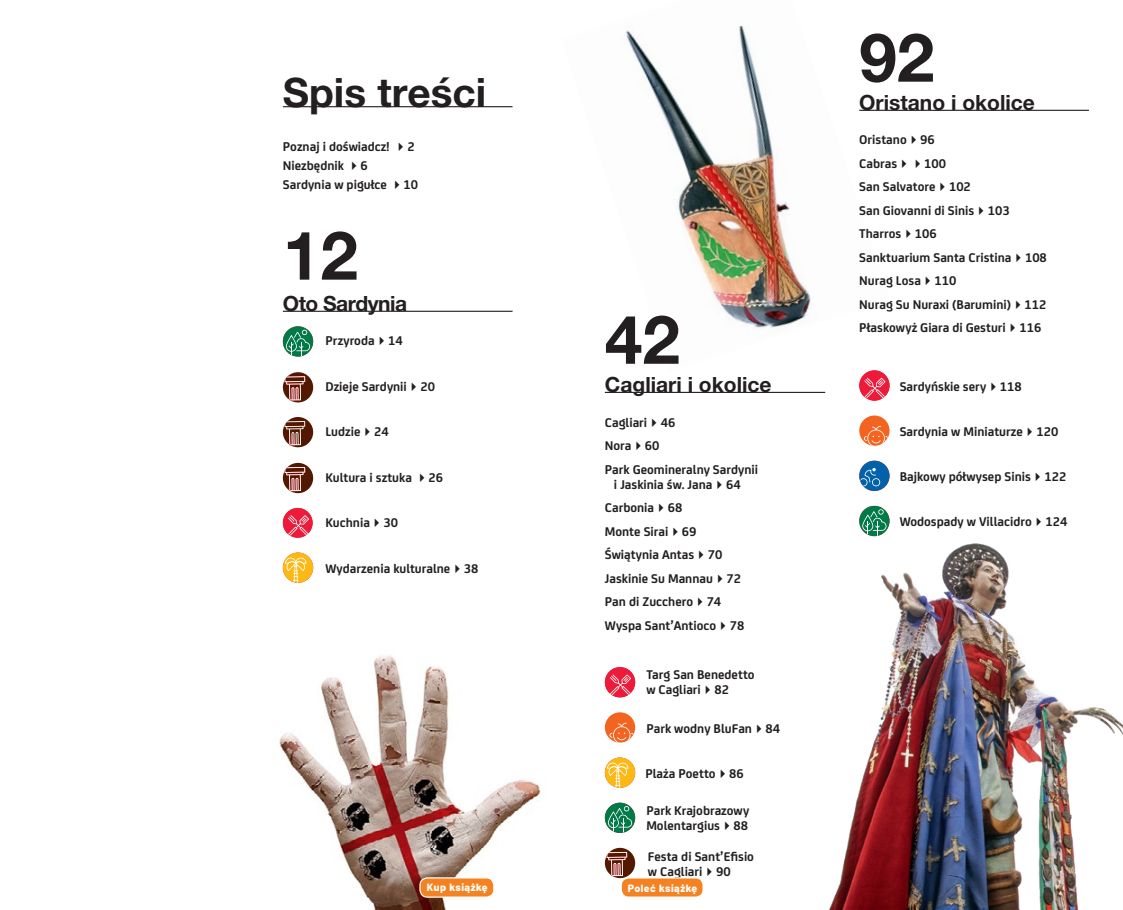
<style>
.page{position:relative;width:1123px;height:910px;background:#fff}
.page>*{position:absolute;margin:0;border:0;box-sizing:border-box;transform-origin:0 0}
.t1{font:700 67.5px "Helvetica Neue LT Pro";color:#231f20}
.t2{font:700 40.5px "Helvetica Neue LT Pro";color:#231f20}
.t3{font:700 21px "Helvetica Neue LT Pro";color:#231f20}
.t4{font:700 21px "Helvetica Neue LT Pro";letter-spacing:-.025em;color:#231f20}
.t5{font:700 13.5px/23.5px "FS Joey";color:#231f20}
.t6{font:800 10.5px "Barlow";letter-spacing:.05em;color:#fff}
</style>
<div class="page">
<img style="left:279px;top:656px;width:262px;height:254px">
<img style="left:626px;top:25px;width:263px;height:346px">
<img style="left:829px;top:536px;width:294px;height:374px">
<hr style="left:283px;top:106px;width:229px;height:1px;background:#231f20">
<hr style="left:283px;top:311px;width:229px;height:1px;background:#231f20">
<svg style="left:283px;top:326px;width:30px;height:31px"></svg>
<svg style="left:286px;top:330px;width:24px;height:27px"></svg>
<svg style="left:282px;top:372px;width:31px;height:31px"></svg>
<svg style="left:282px;top:417px;width:31px;height:31px"></svg>
<svg style="left:282px;top:462px;width:31px;height:32px"></svg>
<div style="left:283px;top:508px;width:30px;height:30px;background:#ed1a3a;border-radius:50%"></div>
<svg style="left:288px;top:515px;width:21px;height:21px"></svg>
<div style="left:283px;top:552px;width:30px;height:31px;background:#fcb814;border-radius:50%"></div>
<svg style="left:285px;top:558px;width:21px;height:25px"></svg>
<hr style="left:605px;top:392px;width:220px;height:1px;background:#231f20">
<hr style="left:859px;top:110px;width:230px;height:1px;background:#231f20">
<div style="left:605px;top:712px;width:30px;height:31px;background:#f36421;border-radius:50%"></div>
<svg style="left:609px;top:723px;width:25px;height:20px"></svg>
<svg style="left:604px;top:847px;width:31px;height:32px"></svg>
<div style="left:605px;top:803px;width:30px;height:30px;background:#017a47;border-radius:50%"></div>
<svg style="left:608px;top:806px;width:24px;height:27px"></svg>
<div style="left:605px;top:757px;width:30px;height:31px;background:#fcb814;border-radius:50%"></div>
<svg style="left:607px;top:763px;width:21px;height:25px"></svg>
<div style="left:605px;top:667px;width:30px;height:30px;background:#ed1a3a;border-radius:50%"></div>
<svg style="left:610px;top:674px;width:21px;height:22px"></svg>
<div style="left:859px;top:461px;width:30px;height:30px;background:#0162aa;border-radius:50%"></div>
<svg style="left:860px;top:468px;width:20px;height:18px"></svg>
<svg style="left:859px;top:506px;width:30px;height:30px"></svg>
<svg style="left:862px;top:509px;width:24px;height:27px"></svg>
<div style="left:859px;top:370px;width:30px;height:31px;background:#ed1a3a;border-radius:50%"></div>
<svg style="left:864px;top:378px;width:21px;height:21px"></svg>
<div style="left:859px;top:416px;width:30px;height:30px;background:#f36421;border-radius:50%"></div>
<svg style="left:864px;top:426px;width:24px;height:20px"></svg>
<div style="left:621px;top:878px;width:82px;height:19px;background:#f58220;border-radius:7px"></div>
<div style="left:620px;top:877px;width:83px;height:21px;border:1px solid #fff;border-radius:7px"></div>
<div style="left:420px;top:878px;width:74px;height:19px;background:#f58220;border-radius:7px"></div>
<div style="left:419px;top:877px;width:75px;height:21px;border:1px solid #fff;border-radius:7px"></div>
<h2 class="t2" style="left:283px;top:67px;width:205px">Spis treści</h2>
<p class="t5" style="left:283px;top:136px;width:137px;line-height:19.2px">Poznaj i doświadcz! ✔2<br>Niezbędnik ✔6<br>Sardynia w pigułce ✔10</p>
<h1 class="t1" style="left:283px;top:214px;width:77px">12</h1>
<h3 class="t4" style="left:283px;top:291px;width:126px">Oto Sardynia</h3>
<p class="t5" style="left:325px;top:328px;width:79px">Przyroda✔14</p>
<p class="t5" style="left:325px;top:374px;width:111px">Dzieje Sardynii✔20</p>
<p class="t5" style="left:325px;top:419px;width:65px">Ludzie✔24</p>
<p class="t5" style="left:325px;top:465px;width:119px">Kultura i sztuka ✔26</p>
<p class="t5" style="left:325px;top:510px;width:74px">Kuchnia✔30</p>
<p class="t5" style="left:325px;top:556px;width:154px">Wydarzenia kulturalne✔38</p>
<h1 class="t1" style="left:605px;top:298px;width:77px">42</h1>
<h3 class="t3" style="left:605px;top:372px;width:168px">Cagliari i okolice</h3>
<p class="t5" style="left:605px;top:409px;width:155px">Cagliari✔46<br>Nora✔60<br>Park Geomineralny Sardynii</p>
<p class="t5" style="left:605px;top:471px;width:141px;text-indent:9px">i Jaskinia św. Jana✔64<br>Carbonia✔68<br>Monte Sirai✔69<br>Świątynia Antas✔70<br>Jaskinie Su Mannau✔72<br>Pan di Zucchero✔74<br>Wyspa Sant’Antioco✔78</p>
<p class="t5" style="left:646px;top:666px;width:110px;line-height:15px">Targ San Benedetto w Cagliari✔82</p>
<p class="t5" style="left:646px;top:716px;width:135px">Park wodny BluFan✔84</p>
<p class="t5" style="left:645px;top:761px;width:100px">Plaża Poetto✔86</p>
<p class="t5" style="left:646px;top:802px;width:104px;line-height:15px">Park Krajobrazowy<br>Molentargius✔88</p>
<p class="t5" style="left:648px;top:848px;width:108px;line-height:15px">Festa di Sant’Efisio w Cagliari✔90</p>
<p class="t6" style="left:427px;top:879px;width:62px">Kup książkę</p>
<p class="t6" style="left:628px;top:880px;width:71px">Poleć książkę</p>
<h1 class="t1" style="left:859px;top:16px;width:77px">92</h1>
<h3 class="t3" style="left:859px;top:90px;width:177px">Oristano i okolice</h3>
<p class="t5" style="left:859px;top:127px;width:189px">Oristano✔96<br>Cabras✔✔100<br>San Salvatore✔102<br>San Giovanni di Sinis✔103<br>Tharros✔106<br>Sanktuarium Santa Cristina✔108<br>Nurag Losa✔110<br>Nurag Su Nuraxi (Barumini)✔112<br>Płaskowyż Giara di Gesturi✔116</p>
<p class="t5" style="left:899px;top:374px;width:124px">Sardyńskie sery✔118</p>
<p class="t5" style="left:899px;top:419px;width:160px">Sardynia w Miniaturze✔120</p>
<p class="t5" style="left:899px;top:464px;width:168px">Bajkowy półwysep Sinis✔122</p>
<p class="t5" style="left:899px;top:509px;width:169px">Wodospady w Villacidro✔124</p>
</div>
